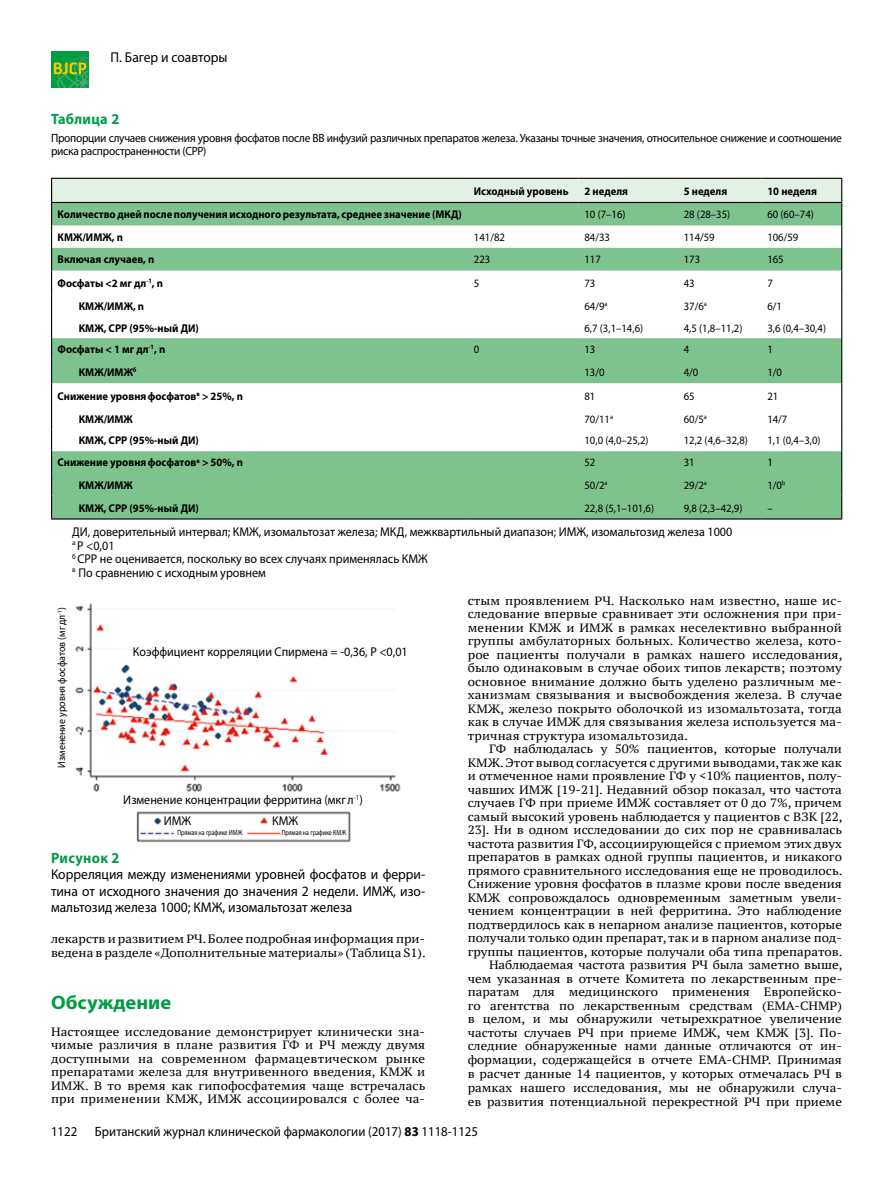
<style>
.page{position:relative;width:893px;height:1191px;background:#fff}
.page>*{position:absolute;margin:0;border:0;box-sizing:border-box;transform-origin:0 0}
.t1{font:700 19.5px "Myriad Pro";color:#009d43;scale:1.05 1}
.t2{font:700 15px "Myriad Pro";letter-spacing:.025em;color:#009d43;scale:.95 1}
.t3{font:14.25px/16.5px "Myriad Pro";color:#000;text-align:justify;scale:.95 1}
.t4{font:13.5px "Myriad Pro";color:#000;scale:.95 1}
.t5{font:12.75px/13.5px "Myriad Pro";color:#000;scale:.95 1}
.t6{font:12px/13.5px "PT Serif";color:#000;text-align:justify;scale:1.1 1}
.t7{font:12px/13.5px "Myriad Pro";letter-spacing:-.025em;color:#000;scale:.95 1}
.t8{font:700 11.25px "Myriad Pro";color:#000;scale:.95 1}
.t9{font:11.25px "Myriad Pro";color:#000;scale:.95 1}
.t10{font:10.5px "Myriad Pro";color:#000;scale:.95 1}
.t11{font:7.5px "Myriad Pro";color:#000;scale:.8 1}
.s1{font-weight:700}
</style>
<div class="page">
<div style="left:51px;top:51px;width:38px;height:37px;background:#009d43"></div>
<img style="left:75px;top:56px;width:14px;height:3px">
<svg style="left:54px;top:59px;width:35px;height:29px"></svg>
<hr style="left:51px;top:518px;width:417px;height:1px;background:#000">
<hr style="left:468px;top:518px;width:110px;height:1px;background:#000">
<hr style="left:578px;top:518px;width:100px;height:1px;background:#000">
<hr style="left:678px;top:518px;width:83px;height:1px;background:#000">
<hr style="left:761px;top:518px;width:81px;height:1px;background:#000">
<svg style="left:51px;top:178px;width:791px;height:340px"></svg>
<hr style="left:51px;top:202px;width:417px;height:1px;background:#000">
<hr style="left:468px;top:202px;width:110px;height:1px;background:#000">
<hr style="left:578px;top:202px;width:100px;height:1px;background:#000">
<hr style="left:678px;top:202px;width:83px;height:1px;background:#000">
<hr style="left:761px;top:202px;width:81px;height:1px;background:#000">
<img style="left:75px;top:603px;width:326px;height:239px">
<p class="t3" style="left:111px;top:48px;width:125px">П. Багер и соавторы</p>
<p class="t2" style="left:51px;top:109px;width:73px">Таблица 2</p>
<p class="t7" style="left:51px;top:131px;width:834px">Пропорции случаев снижения уровня фосфатов после ВВ инфузий различных препаратов железа. Указаны точные значения, относительное снижение и соотношение риска распространенности (СРР)</p>
<p class="t8" style="left:474px;top:183px;width:101px">Исходный уровень</p>
<p class="t8" style="left:584px;top:183px;width:47px">2 неделя</p>
<p class="t8" style="left:684px;top:183px;width:47px">5 неделя</p>
<p class="t8" style="left:767px;top:183px;width:54px">10 неделя</p>
<p class="t8" style="left:58px;top:207px;width:427px">Количество дней после получения исходного результата, среднее значение (МКД)</p>
<p class="t9" style="left:584px;top:207px;width:45px">10 (7–16)</p>
<p class="t9" style="left:684px;top:207px;width:51px">28 (28–35)</p>
<p class="t9" style="left:767px;top:207px;width:51px">60 (60–74)</p>
<p class="t8" style="left:58px;top:230px;width:70px">КМЖ/ИМЖ, n</p>
<p class="t9" style="left:474px;top:230px;width:34px">141/82</p>
<p class="t9" style="left:584px;top:230px;width:28px">84/33</p>
<p class="t9" style="left:684px;top:230px;width:34px">114/59</p>
<p class="t9" style="left:767px;top:230px;width:34px">106/59</p>
<p class="t8" style="left:58px;top:252px;width:103px">Включая случаев, n</p>
<p class="t9" style="left:474px;top:253px;width:19px">223</p>
<p class="t9" style="left:584px;top:253px;width:19px">117</p>
<p class="t9" style="left:684px;top:253px;width:19px">173</p>
<p class="t9" style="left:767px;top:253px;width:19px">165</p>
<p class="t8" style="left:58px;top:275px;width:113px">Фосфаты &lt;2 мг дл<sup>-1</sup>, n</p>
<p class="t9" style="left:474px;top:276px;width:7px">5</p>
<p class="t9" style="left:584px;top:276px;width:13px">73</p>
<p class="t9" style="left:684px;top:276px;width:13px">43</p>
<p class="t9" style="left:767px;top:276px;width:7px">7</p>
<p class="t8" style="left:79px;top:299px;width:70px">КМЖ/ИМЖ, n</p>
<p class="t9" style="left:584px;top:299px;width:26px">64/9<sup>a</sup></p>
<p class="t9" style="left:684px;top:299px;width:26px">37/6<sup>a</sup></p>
<p class="t9" style="left:767px;top:299px;width:17px">6/1</p>
<p class="t8" style="left:79px;top:321px;width:128px">КМЖ, СРР (95%-ный ДИ)</p>
<p class="t9" style="left:584px;top:321px;width:63px">6,7 (3,1–14,6)</p>
<p class="t9" style="left:684px;top:321px;width:63px">4,5 (1,8–11,2)</p>
<p class="t9" style="left:767px;top:321px;width:63px">3,6 (0,4–30,4)</p>
<p class="t8" style="left:58px;top:342px;width:115px">Фосфаты &lt; 1 мг дл<sup>-1</sup>, n</p>
<p class="t9" style="left:474px;top:342px;width:7px">0</p>
<p class="t9" style="left:584px;top:342px;width:13px">13</p>
<p class="t9" style="left:684px;top:342px;width:7px">4</p>
<p class="t9" style="left:767px;top:342px;width:7px">1</p>
<p class="t8" style="left:79px;top:364px;width:62px">КМЖ/ИМЖ<sup>б</sup></p>
<p class="t9" style="left:584px;top:365px;width:23px">13/0</p>
<p class="t9" style="left:684px;top:365px;width:17px">4/0</p>
<p class="t9" style="left:767px;top:365px;width:17px">1/0</p>
<p class="t8" style="left:58px;top:389px;width:197px">Снижение уровняфосфатов<sup>в</sup> &gt; 25%, n</p>
<p class="t9" style="left:584px;top:389px;width:13px">81</p>
<p class="t9" style="left:684px;top:389px;width:13px">65</p>
<p class="t9" style="left:767px;top:389px;width:13px">21</p>
<p class="t8" style="left:79px;top:412px;width:59px">КМЖ/ИМЖ</p>
<p class="t9" style="left:584px;top:412px;width:32px">70/11<sup>а</sup></p>
<p class="t9" style="left:684px;top:412px;width:26px">60/5<sup>а</sup></p>
<p class="t9" style="left:767px;top:412px;width:23px">14/7</p>
<p class="t8" style="left:79px;top:433px;width:128px">КМЖ, СРР (95%-ный ДИ)</p>
<p class="t9" style="left:584px;top:434px;width:69px">10,0 (4,0–25,2)</p>
<p class="t9" style="left:684px;top:434px;width:69px">12,2 (4,6–32,8)</p>
<p class="t9" style="left:767px;top:434px;width:58px">1,1 (0,4–3,0)</p>
<p class="t8" style="left:58px;top:455px;width:197px">Снижение уровняфосфатов<sup>в</sup> &gt; 50%, n</p>
<p class="t9" style="left:584px;top:456px;width:13px">52</p>
<p class="t9" style="left:684px;top:456px;width:13px">31</p>
<p class="t9" style="left:767px;top:456px;width:7px">1</p>
<p class="t8" style="left:79px;top:477px;width:59px">КМЖ/ИМЖ</p>
<p class="t9" style="left:584px;top:478px;width:26px">50/2<sup>a</sup></p>
<p class="t9" style="left:684px;top:478px;width:26px">29/2<sup>a</sup></p>
<p class="t9" style="left:767px;top:478px;width:21px">1/0<sup>b</sup></p>
<p class="t8" style="left:79px;top:500px;width:128px">КМЖ, СРР (95%-ный ДИ)</p>
<p class="t9" style="left:584px;top:501px;width:75px">22,8 (5,1–101,6)</p>
<p class="t9" style="left:684px;top:501px;width:63px">9,8 (2,3–42,9)</p>
<p class="t9" style="left:767px;top:501px;width:7px">–</p>
<p class="t5" style="left:72px;top:525px;width:696px">ДИ, доверительный интервал; КМЖ, изомальтозат железа; МКД, межквартильный диапазон; ИМЖ, изомальтозид железа 1000 <sup>a</sup> P &lt;0,01<br><sup>б</sup> СРР не оценивается, поскольку во всех случаях применялась КМЖ<br><sup>в</sup> По сравнению с исходным уровнем</p>
<p class="t10" style="left:55px;top:767px;width:170px;rotate:-90deg">Изменение уровня фосфатов (мгдл<sup>-1</sup>)</p>
<p class="t5" style="left:133px;top:645px;width:291px">Коэффициент корреляции Спирмена = -0,36, P &lt;0,01</p>
<p class="t5" style="left:123px;top:793px;width:254px">Изменение концентрации ферритина (мкгл<sup>-1</sup>)</p>
<p class="t5" style="left:164px;top:814px;width:30px">ИМЖ</p>
<p class="t5" style="left:272px;top:814px;width:29px">КМЖ</p>
<p class="t11" style="left:177px;top:828px;width:83px">Прямая на графике ИМЖ</p>
<p class="t11" style="left:282px;top:828px;width:82px">Прямая на графике КМЖ</p>
<p class="t2" style="left:51px;top:848px;width:74px">Рисунок 2</p>
<p class="t3" style="left:51px;top:866px;width:395px">Корреляция между изменениями уровней фосфатов и ферри&shy;тина от исходного значения до значения 2 недели. ИМЖ, изо&shy;мальтозид железа 1000; КМЖ, изомальтозат железа</p>
<p class="t6" style="left:51px;top:931px;width:342px;line-height:14px">лекарств и развитием РЧ. Более подробная информация при&shy;ведена в разделе «Дополнительные материалы» (Таблица S1).</p>
<h1 class="t1" style="left:51px;top:989px;width:116px">Обсуждение</h1>
<p class="t6" style="left:51px;top:1024px;width:342px">Настоящее исследование демонстрирует клинически зна&shy;чимые различия в плане развития ГФ и РЧ между двумя доступными на современном фармацевтическом рынке препаратами железа для внутривенного введения, КМЖ и ИМЖ. В то время как гипофосфатемия чаще встречалась при применении КМЖ, ИМЖ ассоциировался с более ча-</p>
<p class="t6" style="left:468px;top:593px;width:342px">стым проявлением РЧ. Насколько нам известно, наше ис&shy;следование впервые сравнивает эти осложнения при при&shy;менении КМЖ и ИМЖ в рамках неселективно выбранной группы амбулаторных больных. Количество железа, кото&shy;рое пациенты получали в рамках нашего исследования, было одинаковым в случае обоих типов лекарств; поэтому основное внимание должно быть уделено различным ме&shy;ханизмам связывания и высвобождения железа. В случае КМЖ, железо покрыто оболочкой из изомальтозата, тогда как в случае ИМЖ для связывания железа используется ма&shy;тричная структура изомальтозида.</p>
<p class="t6" style="left:468px;top:742px;width:342px;text-align:right">ГФ наблюдалась у 50% пациентов, которые получали КМЖ. Этот вывод согласуется с другими выводами, так же как и отмеченное нами проявление ГФ у &lt;10% пациентов, полу&shy;чавших ИМЖ [19-21]. Недавний обзор показал, что частота случаев ГФ при приеме ИМЖ составляет от 0 до 7%, причем самый высокий уровень наблюдается у пациентов с ВЗК [22, 23]. Ни в одном исследовании до сих пор не сравнивалась частота развития ГФ, ассоциирующейся с приемом этих двух препаратов в рамках одной группы пациентов, и никакого прямого сравнительного исследования еще не проводилось.<br>Снижение уровня фосфатов в плазме крови после введения КМЖ сопровождалось одновременным заметным увели&shy;чением концентрации в ней ферритина. Это наблюдение подтвердилось как в непарном анализе пациентов, которые получали только один препарат, так и в парном анализе под&shy;группы пациентов, которые получали оба типа препаратов.<br>Наблюдаемая частота развития РЧ была заметно выше, чем указанная в отчете Комитета по лекарственным пре&shy;паратам для медицинского применения Европейско&shy;го агентства по лекарственным средствам (EMA-CHMP) в целом, и мы обнаружили четырехкратное увеличение частоты случаев РЧ при приеме ИМЖ, чем КМЖ [3]. По&shy;следние обнаруженные нами данные отличаются от ин&shy;формации, содержащейся в отчете EMA-CHMP. Принимая в расчет данные 14 пациентов, у которых отмечалась РЧ в рамках нашего исследования, мы не обнаружили случа&shy;ев развития потенциальной перекрестной РЧ при приеме</p>
<p class="t4" style="left:51px;top:1123px;width:29px">1122</p>
<p class="t4" style="left:95px;top:1123px;width:405px">Британский журнал клинической фармакологии (2017) <span class="s1">83</span> 1118-1125</p>
</div>
